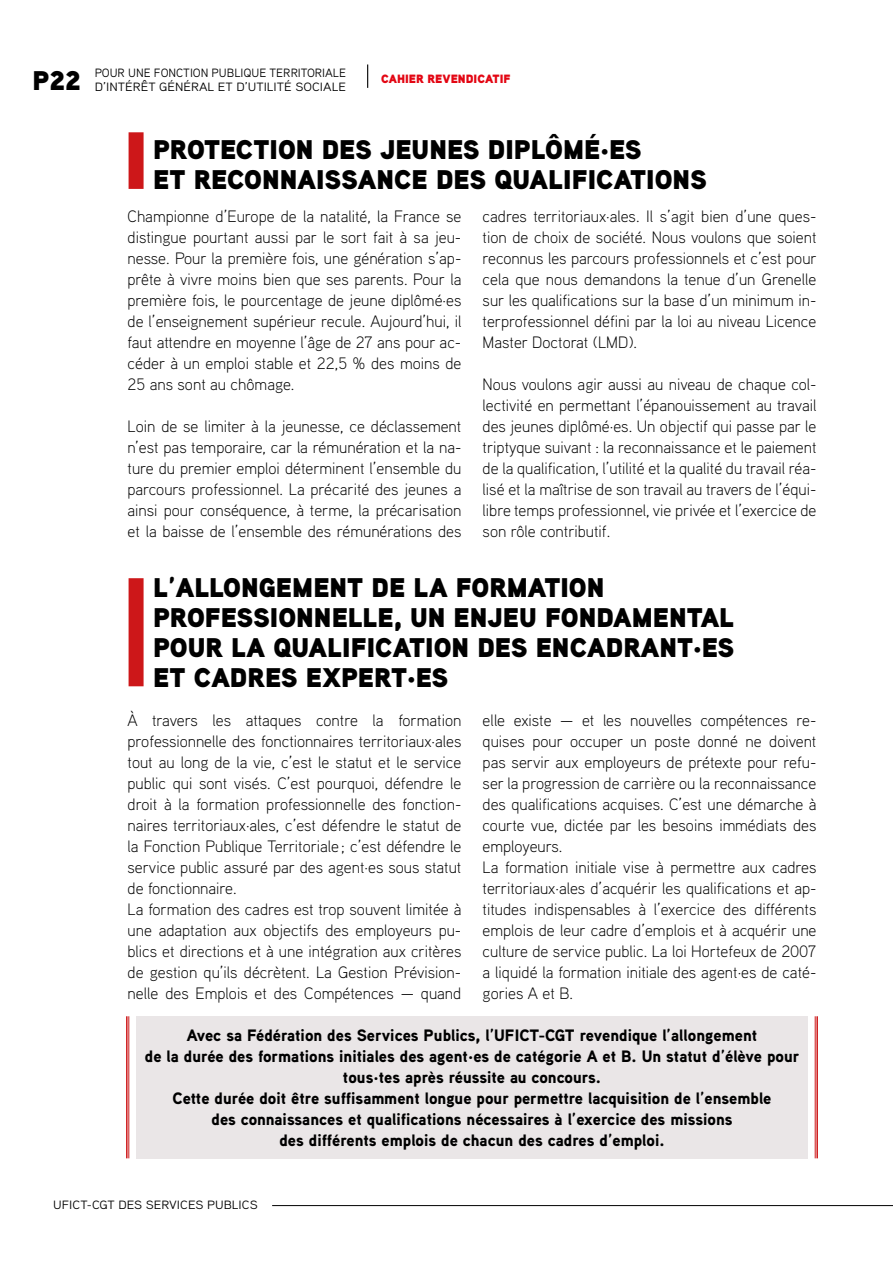
<style>
.page{position:relative;width:893px;height:1263px;background:#fff}
.page>*{position:absolute;margin:0;border:0;box-sizing:border-box;transform-origin:0 0}
.t1{font:27px/30px "Aaux Pro Ultra";color:#000}
.t2{font:300 16.5px/21px "Aaux Pro";color:#000;text-align:justify}
.t3{font:900 16.5px/21px "Aaux Pro";color:#000;text-align:center}
.t4{font:12px "Aaux Pro";color:#000;scale:1.08 1}
.t5{font:12px "Aaux Pro";color:#000}
.t6{font:12px "Aaux Pro Ultra";color:#e30613}
</style>
<div class="page">
<svg style="left:367px;top:64px;width:1px;height:24px"></svg>
<hr style="left:272px;top:1205px;width:621px;height:1px;background:#000">
<div style="left:129px;top:132px;width:15px;height:57px;background:#cd1719"></div>
<div style="left:129px;top:578px;width:15px;height:108px;background:#cd1719"></div>
<div style="left:136px;top:1016px;width:672px;height:142px;background:#eae6e7"></div>
<hr style="left:126px;top:1016px;width:2px;height:142px;background:#cd1719">
<hr style="left:129px;top:1016px;width:1px;height:142px;background:#cd1719">
<hr style="left:816px;top:1016px;width:2px;height:142px;background:#cd1719">
<hr style="left:815px;top:1016px;width:1px;height:142px;background:#cd1719">
<p class="t5" style="left:95px;top:65px;width:253px">POUR UNE FONCTION PUBLIQUE TERRITORIALE</p>
<h1 class="t1" style="left:32px;top:65px;width:50px">P22</h1>
<p class="t4" style="left:95px;top:79px;width:234px">D’INTÉRÊT GÉNÉRAL ET D’UTILITÉ SOCIALE</p>
<p class="t6" style="left:381px;top:71px;width:131px">CAHIER REVENDICATIF</p>
<h1 class="t1" style="left:153px;top:134px;width:556px">PROTECTION DES JEUNES DIPLÔMÉ·ES<br>ET RECONNAISSANCE DES QUALIFICATIONS</h1>
<p class="t2" style="left:128px;top:205px;width:335px">Championne d’Europe de la natalité, la France se distingue pourtant aussi par le sort fait à sa jeu&shy;nesse. Pour la première fois, une génération s’ap&shy;prête à vivre moins bien que ses parents. Pour la première fois, le pourcentage de jeune diplômé·es de l’enseignement supérieur recule. Aujourd’hui, il faut attendre en moyenne l’âge de 27 ans pour ac&shy;céder à un emploi stable et 22,5 % des moins de 25 ans sont au chômage.</p>
<p class="t2" style="left:128px;top:415px;width:335px">Loin de se limiter à la jeunesse, ce déclassement n’est pas temporaire, car la rémunération et la na&shy;ture du premier emploi déterminent l’ensemble du parcours professionnel. La précarité des jeunes a ainsi pour conséquence, à terme, la précarisation et la baisse de l’ensemble des rémunérations des</p>
<p class="t2" style="left:483px;top:205px;width:336px">cadres territoriaux·ales. Il s’agit bien d’une ques&shy;tion de choix de société. Nous voulons que soient reconnus les parcours professionnels et c’est pour cela que nous demandons la tenue d’un Grenelle sur les qualifications sur la base d’un minimum in&shy;terprofessionnel défini par la loi au niveau Licence Master Doctorat (LMD).</p>
<p class="t2" style="left:483px;top:373px;width:335px">Nous voulons agir aussi au niveau de chaque col&shy;lectivité en permettant l’épanouissement au travail des jeunes diplômé·es. Un objectif qui passe par le triptyque suivant : la reconnaissance et le paiement de la qualification, l’utilité et la qualité du travail réa&shy;lisé et la maîtrise de son travail au travers de l’équi&shy;libre temps professionnel, vie privée et l’exercice de son rôle contributif.</p>
<h1 class="t1" style="left:153px;top:571px;width:583px">L’ALLONGEMENT DE LA FORMATION<br>PROFESSIONNELLE, UN ENJEU FONDAMENTAL<br>POUR LA QUALIFICATION DES ENCADRANT·ES<br>ET CADRES EXPERT·ES</h1>
<p class="t2" style="left:128px;top:709px;width:335px;text-align:left">À travers les attaques contre la formation professionnelle des fonctionnaires territoriaux·ales tout au long de la vie, c’est le statut et le service public qui sont visés. C’est pourquoi, défendre le droit à la formation professionnelle des fonction&shy;naires territoriaux·ales, c’est défendre le statut de la Fonction Publique Territoriale ; c’est défendre le service public assuré par des agent·es sous statut de fonctionnaire.<br>La formation des cadres est trop souvent limitée à une adaptation aux objectifs des employeurs pu&shy;blics et directions et à une intégration aux critères de gestion qu’ils décrètent. La Gestion Prévision&shy;nelle des Emplois et des Compétences — quand</p>
<p class="t2" style="left:483px;top:709px;width:335px;text-align:left">elle existe — et les nouvelles compétences re&shy;quises pour occuper un poste donné ne doivent pas servir aux employeurs de prétexte pour refu&shy;ser la progression de carrière ou la reconnaissance des qualifications acquises. C’est une démarche à courte vue, dictée par les besoins immédiats des employeurs.<br>La formation initiale vise à permettre aux cadres territoriaux·ales d’acquérir les qualifications et ap&shy;titudes indispensables à l’exercice des différents emplois de leur cadre d’emplois et à acquérir une culture de service public. La loi Hortefeux de 2007 a liquidé la formation initiale des agent·es de caté&shy;gories A et B.</p>
<p class="t3" style="left:145px;top:1024px;width:656px">Avec sa Fédération des Services Publics, l’UFICT-CGT revendique l’allongement<br>de la durée des formations initiales des agent·es de catégorie A et B. Un statut d’élève pour tous·tes après réussite au concours.<br>Cette durée doit être suffisamment longue pour permettre lacquisition de l’ensemble<br>des connaissances et qualifications nécessaires à l’exercice des missions<br>des différents emplois de chacun des cadres d’emploi.</p>
<p class="t4" style="left:53px;top:1197px;width:191px">UFICT-CGT DES SERVICES PUBLICS</p>
</div>
